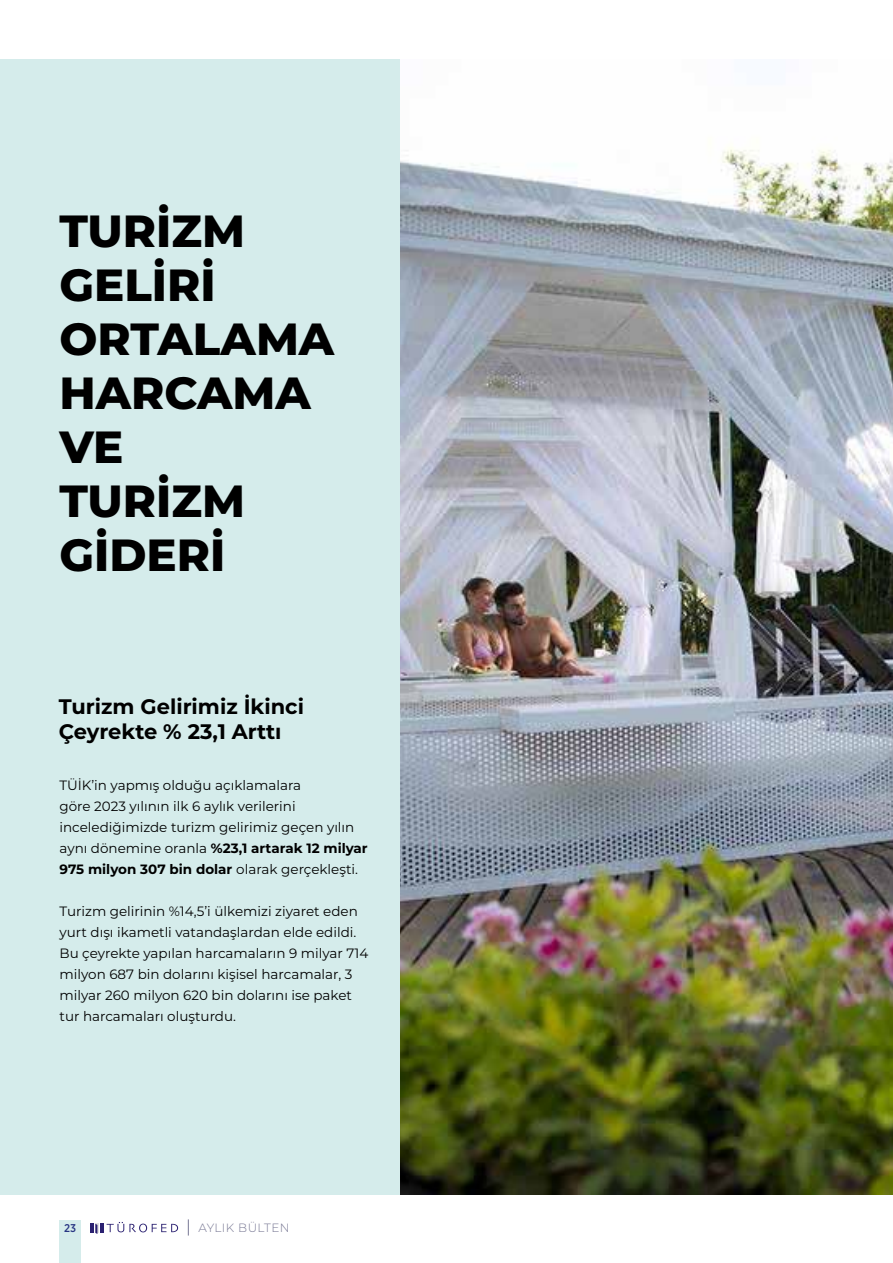
<style>
.page{position:relative;width:893px;height:1263px;background:#fff}
.page>*{position:absolute;margin:0;border:0;box-sizing:border-box;transform-origin:0 0}
.t1{font:800 45px/54px "Montserrat";color:#000}
.t2{font:700 21px/25.2px "Montserrat";color:#000}
.t3{font:13.5px/21px "Montserrat";color:#000}
.t4{font:300 12px "Montserrat";letter-spacing:.035em;color:#787894}
.t5{font:500 11.25px "Gotham Narrow";color:#283583}
.s1{font-weight:700}
</style>
<div class="page">
<div style="left:60px;top:1220px;width:21px;height:43px;background:#d5eceb"></div>
<svg style="left:91px;top:1222px;width:87px;height:12px"></svg>
<svg style="left:188px;top:1219px;width:1px;height:16px"></svg>
<img style="left:400px;top:147px;width:493px;height:1048px">
<div style="left:0;top:60px;width:400px;height:1135px;background:#d5eceb"></div>
<h1 class="t1" style="left:60px;top:201px;width:276px">TURİZM<br>GELİRİ<br>ORTALAMA<br>HARCAMA<br>VE<br>TURİZM<br>GİDERİ</h1>
<h2 class="t2" style="left:59px;top:692px;width:247px">Turizm Gelirimiz İkinci<br>Çeyrekte % 23,1 Arttı</h2>
<p class="t3" style="left:60px;top:774px;width:310px">TÜİK’in yapmış olduğu açı klamalara<br>göre 2023 yı lı nı n ilk 6 aylı k verilerini incelediğimizde turizm gelirimiz geçen yı lı n aynı dönemine oranla <span class="s1">%23,1 artarak 12 milyar 975 milyon 307 bin dolar</span> olarak gerçekleşti.</p>
<p class="t3" style="left:60px;top:900px;width:310px">Turizm gelirinin %14,5’i ülkemizi ziyaret eden yurt dışı ikametli vatandaşlardan elde edildi.<br>Bu çeyrekte yapı lan harcamaları n 9 milyar 714 milyon 687 bin doları nı kişisel harcamalar, 3 milyar 260 milyon 620 bin doları nı ise paket tur harcamaları oluşturdu.</p>
<p class="t5" style="left:64px;top:1221px;width:14px">23</p>
<p class="t4" style="left:198px;top:1220px;width:93px">AYLIK BÜLTEN</p>
</div>
